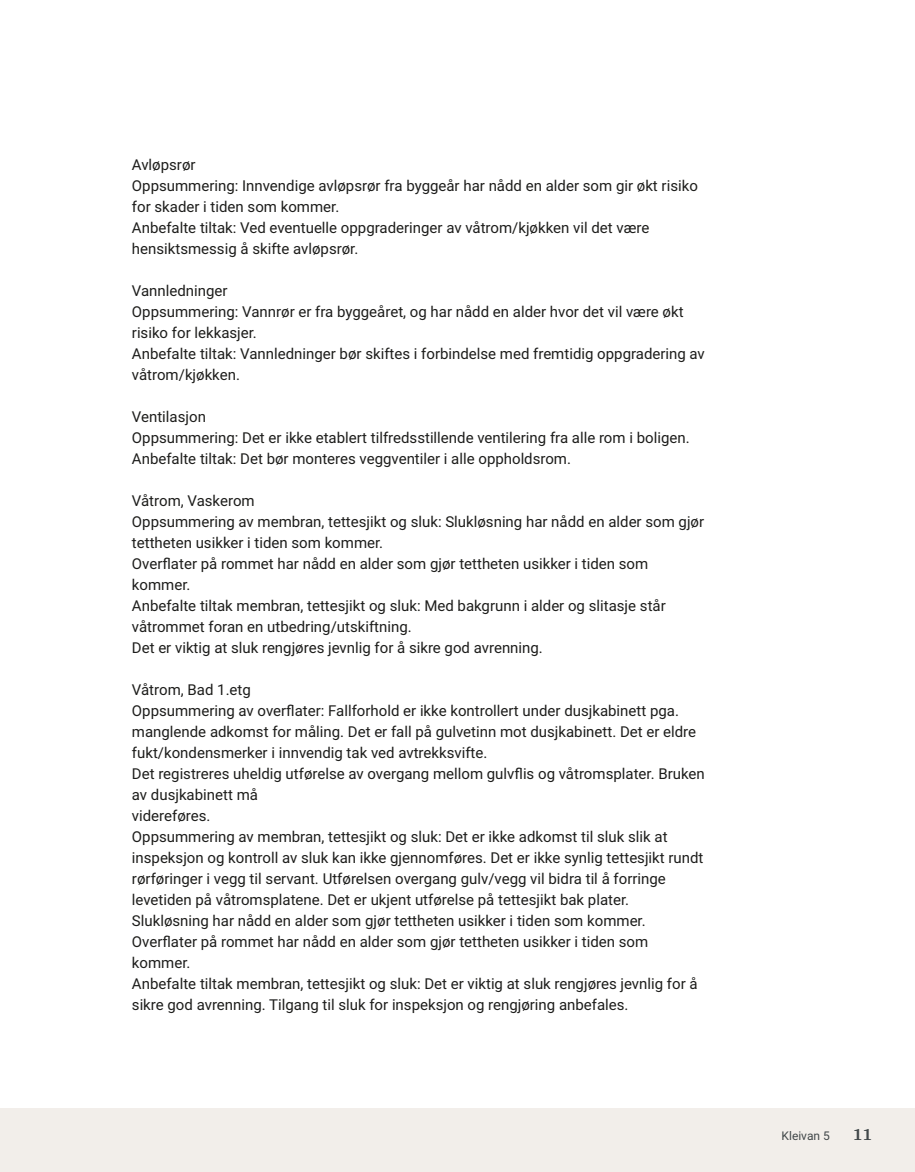
<style>
.page{position:relative;width:915px;height:1172px;background:#fff}
.page>*{position:absolute;margin:0;border:0;box-sizing:border-box;transform-origin:0 0}
.t1{font:700 18px "Arya";color:#414749}
.t2{font:15px/21px "Roboto Vitec";color:#1d1d1b}
.t3{font:12px "Roboto Vitec";color:#414749}
</style>
<div class="page">
<div style="left:0;top:1108px;width:914px;height:64px;background:#f2eeea"></div>
<p class="t2" style="left:132px;top:153px;width:567px">Avløpsrør<br>Oppsummering: Innvendige avløpsrør fra byggeår har nådd en alder som gir økt risiko for skader i tiden som kommer.<br>Anbefalte tiltak: Ved eventuelle oppgraderinger av våtrom/kjøkken vil det være hensiktsmessig å skifte avløpsrør.</p>
<p class="t2" style="left:132px;top:279px;width:574px">Vannledninger<br>Oppsummering: Vannrør er fra byggeåret, og har nådd en alder hvor det vil være økt risiko for lekkasjer.<br>Anbefalte tiltak: Vannledninger bør skiftes i forbindelse med fremtidig oppgradering av våtrom/kjøkken.</p>
<p class="t2" style="left:132px;top:405px;width:559px">Ventilasjon<br>Oppsummering: Det er ikke etablert tilfredsstillende ventilering fra alle rom i boligen.<br>Anbefalte tiltak: Det bør monteres veggventiler i alle oppholdsrom.</p>
<p class="t2" style="left:132px;top:489px;width:573px">Våtrom, Vaskerom<br>Oppsummering av membran, tettesjikt og sluk: Slukløsning har nådd en alder som gjør tettheten usikker i tiden som kommer.<br>Overflater på rommet har nådd en alder som gjør tettheten usikker i tiden som kommer.<br>Anbefalte tiltak membran, tettesjikt og sluk: Med bakgrunn i alder og slitasje står våtrommet foran en utbedring/utskiftning.<br>Det er viktig at sluk rengjøres jevnlig for å sikre god avrenning.</p>
<p class="t2" style="left:132px;top:678px;width:574px">Våtrom, Bad 1.etg<br>Oppsummering av overflater: Fallforhold er ikke kontrollert under dusjkabinett pga. manglende adkomst for måling. Det er fall på gulvetinn mot dusjkabinett. Det er eldre fukt/kondensmerker i innvendig tak ved avtrekksvifte.<br>Det registreres uheldig utførelse av overgang mellom gulvflis og våtromsplater. Bruken av dusjkabinett må<br>videreføres.<br>Oppsummering av membran, tettesjikt og sluk: Det er ikke adkomst til sluk slik at inspeksjon og kontroll av sluk kan ikke gjennomføres. Det er ikke synlig tettesjikt rundt rørføringer i vegg til servant. Utførelsen overgang gulv/vegg vil bidra til å forringe levetiden på våtromsplatene. Det er ukjent utførelse på tettesjikt bak plater.<br>Slukløsning har nådd en alder som gjør tettheten usikker i tiden som kommer.<br>Overflater på rommet har nådd en alder som gjør tettheten usikker i tiden som kommer.<br>Anbefalte tiltak membran, tettesjikt og sluk: Det er viktig at sluk rengjøres jevnlig for å sikre god avrenning. Tilgang til sluk for inspeksjon og rengjøring anbefales.</p>
<p class="t3" style="left:781px;top:1127px;width:50px">Kleivan 5</p>
<p class="t1" style="left:852px;top:1123px;width:21px">11</p>
</div>
